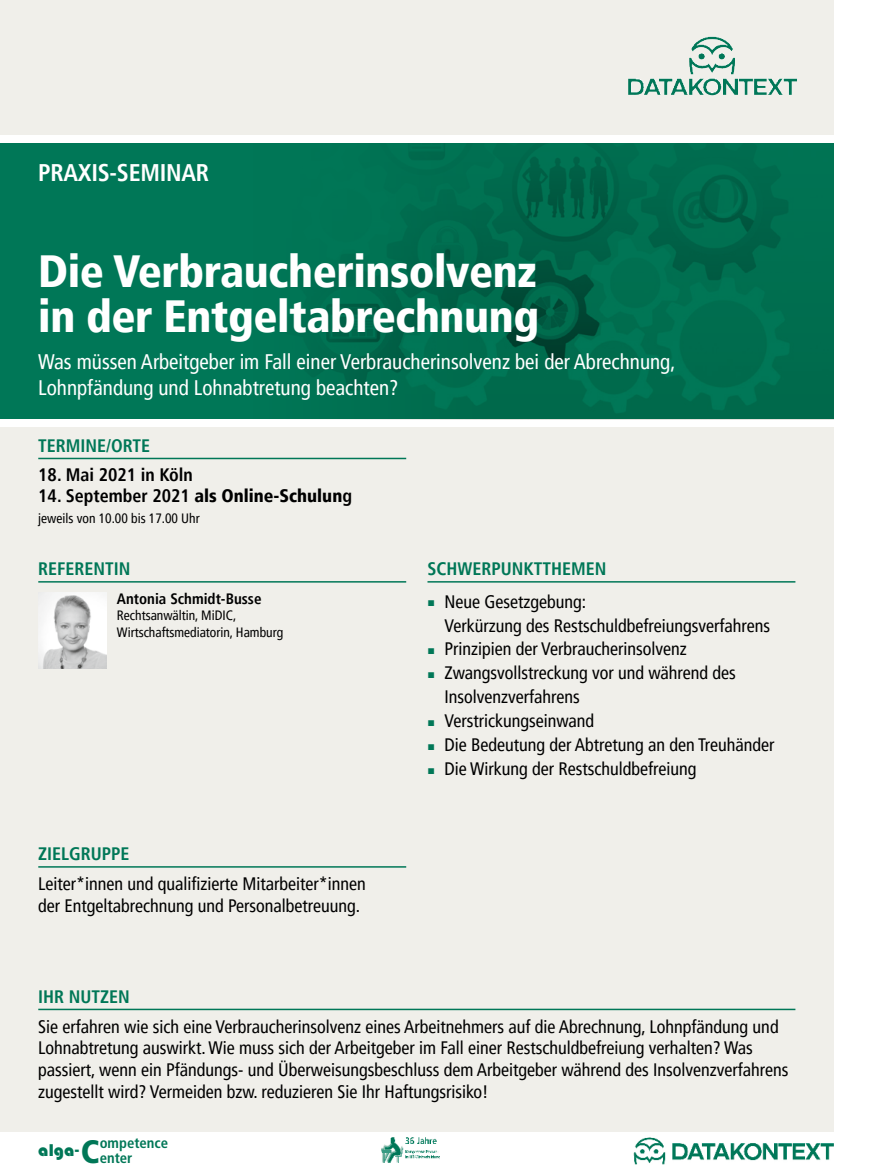
<style>
.page{position:relative;width:872px;height:1170px;background:#fff}
.page>*{position:absolute;margin:0;border:0;box-sizing:border-box;transform-origin:0 0}
.t1{font:900 condensed 45px/45px "Frutiger LT Pro";letter-spacing:-.01em;color:#fff}
.t2{font:700 condensed 24px "Frutiger LT Pro";letter-spacing:-.01em;color:#fff}
.t3{font:condensed 21px/25.5px "Frutiger LT Pro";color:#fff}
.t4{font:condensed 18px/21.6px "Frutiger LT Pro";color:#000}
.t5{font:700 condensed 18px "Frutiger LT Pro";color:#007757}
.t6{font:700 condensed 18px "Frutiger LT Pro";color:#000}
.t7{font:17.7px "Blippo Black DTC";color:#007757}
.t8{font:700 condensed 15px "Frutiger LT Pro";color:#000}
.t9{font:700 condensed 14.7px/14.7px "Frutiger";color:#007757}
.t10{font:condensed 13.5px/16.5px "Frutiger LT Pro";color:#000}
.s1{font-weight:900}
.s2{color:#007757}
.s3{font-weight:900;font-size:32.4px}
</style>
<div class="page">
<div style="left:0;top:427px;width:833px;height:704px;background:#f0efea"></div>
<div style="left:0;top:142px;width:833px;height:277px;background:#007757"></div>
<img style="left:253px;top:142px;width:580px;height:277px">
<div style="left:0;top:0;width:833px;height:134px;background:#f0efea"></div>
<img style="left:691px;top:36px;width:20px;height:16px">
<img style="left:381px;top:1137px;width:59px;height:25px">
<img style="left:634px;top:1137px;width:200px;height:28px">
<hr style="left:427px;top:581px;width:368px;height:1px;background:#007757">
<hr style="left:38px;top:581px;width:368px;height:1px;background:#007757">
<hr style="left:38px;top:866px;width:368px;height:1px;background:#007757">
<hr style="left:38px;top:457px;width:368px;height:2px;background:#007757">
<hr style="left:38px;top:1008px;width:757px;height:2px;background:#007757">
<img style="left:38px;top:592px;width:68px;height:77px">
<h2 class="t2" style="left:38px;top:159px;width:172px">PRAXIS-SEMINAR</h2>
<h1 class="t1" style="left:38px;top:248px;width:502px">Die Verbraucherinsolvenz in der Entgeltabrechnung</h1>
<p class="t3" style="left:38px;top:349px;width:638px">Was müssen Arbeitgeber im Fall einer Verbraucherinsolvenz bei der Abrechnung,<br>Lohnpfändung und Lohnabtretung beachten?</p>
<p class="t5" style="left:38px;top:435px;width:113px">TERMINE/ORTE</p>
<p class="t6" style="left:38px;top:464px;width:156px">18. Mai 2021 in Köln</p>
<p class="t6" style="left:38px;top:485px;width:315px">14. September 2021 <span class="s1">als Online-Schulun</span>g</p>
<p class="t10" style="left:38px;top:510px;width:163px">jeweils von 10.00 bis 17.00 Uhr</p>
<p class="t5" style="left:38px;top:558px;width:94px">REFERENTIN</p>
<p class="t8" style="left:117px;top:589px;width:146px">Antonia Schmidt-Busse</p>
<p class="t10" style="left:117px;top:607px;width:168px">Rechtsanwältin, MiDIC,<br>Wirtschaftsmediatorin, Hamburg</p>
<p class="t5" style="left:38px;top:843px;width:93px">ZIELGRUPPE</p>
<p class="t4" style="left:38px;top:873px;width:329px">Leiter*innen und qualifizierte Mitarbeiter*innen der Entgeltabrechnung und Personalbetreuung.</p>
<p class="t5" style="left:427px;top:558px;width:180px">SCHWERPUNKTTHEMEN</p>
<p class="t4" style="left:444px;top:589px;width:327px;line-height:24px;text-indent:-17px"><span class="s2">▪</span> Neue Gesetzgebung:<br>Verkürzung des Restschuldbefreiungsverfahrens</p>
<p class="t4" style="left:427px;top:638px;width:261px"><span class="s2">▪</span> Prinzipien der Verbraucherinsolvenz</p>
<p class="t4" style="left:444px;top:661px;width:293px;line-height:24px;text-indent:-17px"><span class="s2">▪</span> Zwangsvollstreckung vor und während des<br>Insolvenzverfahrens</p>
<p class="t4" style="left:427px;top:710px;width:168px"><span class="s2">▪</span> Verstrickungseinwand</p>
<p class="t4" style="left:427px;top:734px;width:348px"><span class="s2">▪</span> Die Bedeutung der Abtretung an den Treuhänder</p>
<p class="t4" style="left:427px;top:758px;width:270px"><span class="s2">▪</span> Die Wirkung der Restschuldbefreiung</p>
<p class="t5" style="left:38px;top:985px;width:93px">IHR NUTZEN</p>
<p class="t4" style="left:38px;top:1015px;width:751px">Sie erfahren wie sich eine Verbraucherinsolvenz eines Arbeitnehmers auf die Abrechnung, Lohnpfändung und Lohnabtretung auswirkt. Wie muss sich der Arbeitgeber im Fall einer Restschuldbefreiung verhalten? Was passiert, wenn ein Pfändungs- und Überweisungsbeschluss dem Arbeitgeber während des Insolvenzverfahrens zugestellt wird? Vermeiden bzw. reduzieren Sie Ihr Haftungsrisiko!</p>
<p class="t9" style="left:81px;top:1135px;width:89px;text-indent:19px">ompetence<br><span class="s3">C</span>enter</p>
<p class="t7" style="left:38px;top:1139px;width:43px">alga-</p>
</div>
